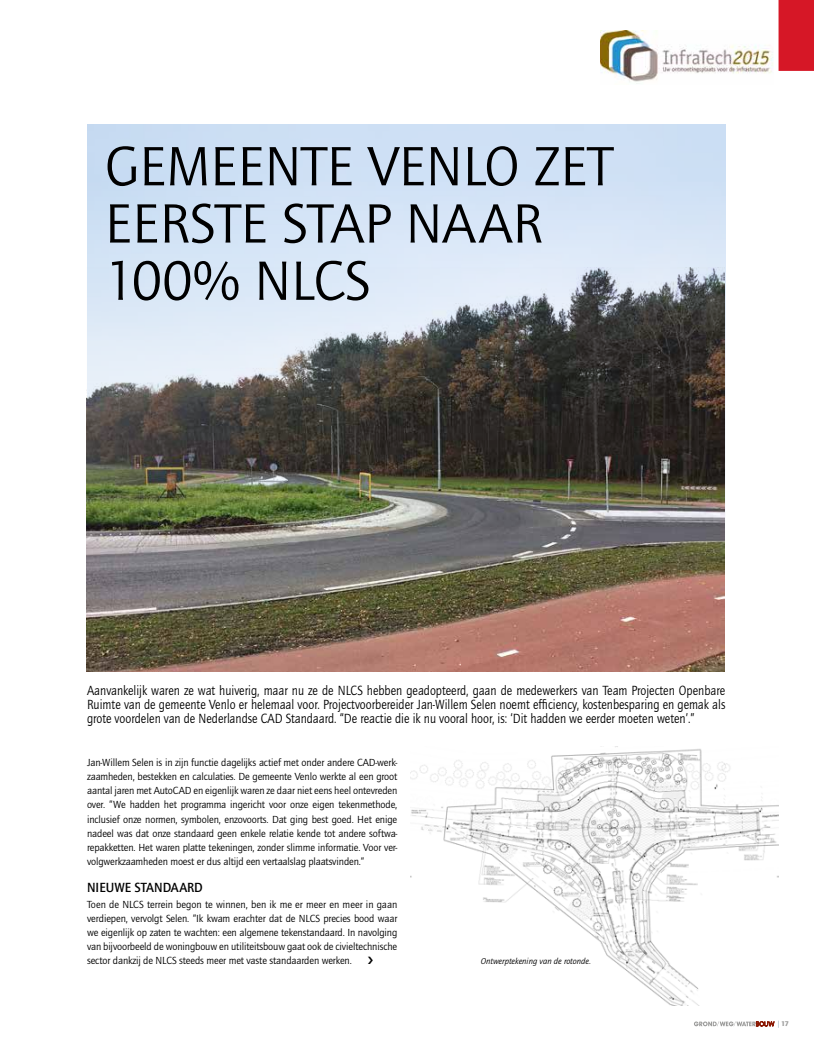
<style>
.page{position:relative;width:814px;height:1053px;background:#fff}
.page>*{position:absolute;margin:0;border:0;box-sizing:border-box;transform-origin:0 0}
.t1{font:57.25px/57.2px "Quay Sans ITC Std";color:#000}
.t2{font:13.75px/14.1px "Quay Sans ITC Std";color:#000;text-align:justify;scale:.9 1}
.t3{font:500 13.75px "Quay Sans ITC Std";color:#000;scale:.95 1}
.t4{font:10.62px/14.1px "Quay Sans ITC Std";letter-spacing:-.01em;color:#000;text-align:justify}
.t5{font:italic 8.75px "Quay Sans ITC Std";color:#000}
.t6{font:900 7.12px "Quay Sans ITC Std";color:#9d9d9c}
.s1{font-weight:400;color:#89a4b6}
</style>
<div class="page">
<div style="left:778px;top:0;width:35px;height:71px;background:#d61726"></div>
<svg style="left:694px;top:1021px;width:80px;height:5px"></svg>
<img style="left:600px;top:30px;width:173px;height:54px">
<img style="left:87px;top:547px;width:637px;height:124px">
<img style="left:87px;top:124px;width:638px;height:423px">
<img style="left:410px;top:746px;width:368px;height:259px">
<h1 class="t1" style="left:105px;top:137px;width:509px">GEMEENTE VENLO ZET<br>EERSTE STAP NAAR<br>100% NLCS</h1>
<p class="t2" style="left:87px;top:683px;width:710px">Aanvankelijk waren ze wat huiverig, maar nu ze de NLCS hebben geadopteerd, gaan de medewerkers van Team Projecten Openbare Ruimte van de gemeente Venlo er helemaal voor. Projectvoorbereider Jan-Willem Selen noemt efficiency, kostenbesparing en gemak als grote voordelen van de Nederlandse CAD Standaard. “De reactie die ik nu vooral hoor, is: ‘Dit hadden we eerder moeten weten’.”</p>
<p class="t4" style="left:87px;top:755px;width:312px">Jan-Willem Selen is in zijn functie dagelijks actief met onder andere CAD-werk&shy;zaamheden, bestekken en calculaties. De gemeente Venlo werkte al een groot aantal jaren met AutoCAD en eigenlijk waren ze daar niet eens heel ontevreden over. “We hadden het programma ingericht voor onze eigen tekenmethode, inclusief onze normen, symbolen, enzovoorts. Dat ging best goed. Het enige nadeel was dat onze standaard geen enkele relatie kende tot andere softwa&shy;repakketten. Het waren platte tekeningen, zonder slimme informatie. Voor ver&shy;volgwerkzaamheden moest er dus altijd een vertaalslag plaatsvinden.”</p>
<p class="t3" style="left:87px;top:879px;width:123px">NIEUWE STANDAARD</p>
<p class="t4" style="left:87px;top:896px;width:312px">Toen de NLCS terrein begon te winnen, ben ik me er meer en meer in gaan verdiepen, vervolgt Selen. “Ik kwam erachter dat de NLCS precies bood waar we eigenlijk op zaten te wachten: een algemene tekenstandaard. In navolging van bijvoorbeeld de woningbouw en utiliteitsbouw gaat ook de civieltechnische sector dankzij de NLCS steeds meer met vaste standaarden werken.</p>
<p class="t5" style="left:480px;top:956px;width:112px">Ontwerptekening van de rotonde.</p>
<p class="t6" style="left:777px;top:1019px;width:13px"><span class="s1">|</span> 17</p>
</div>
